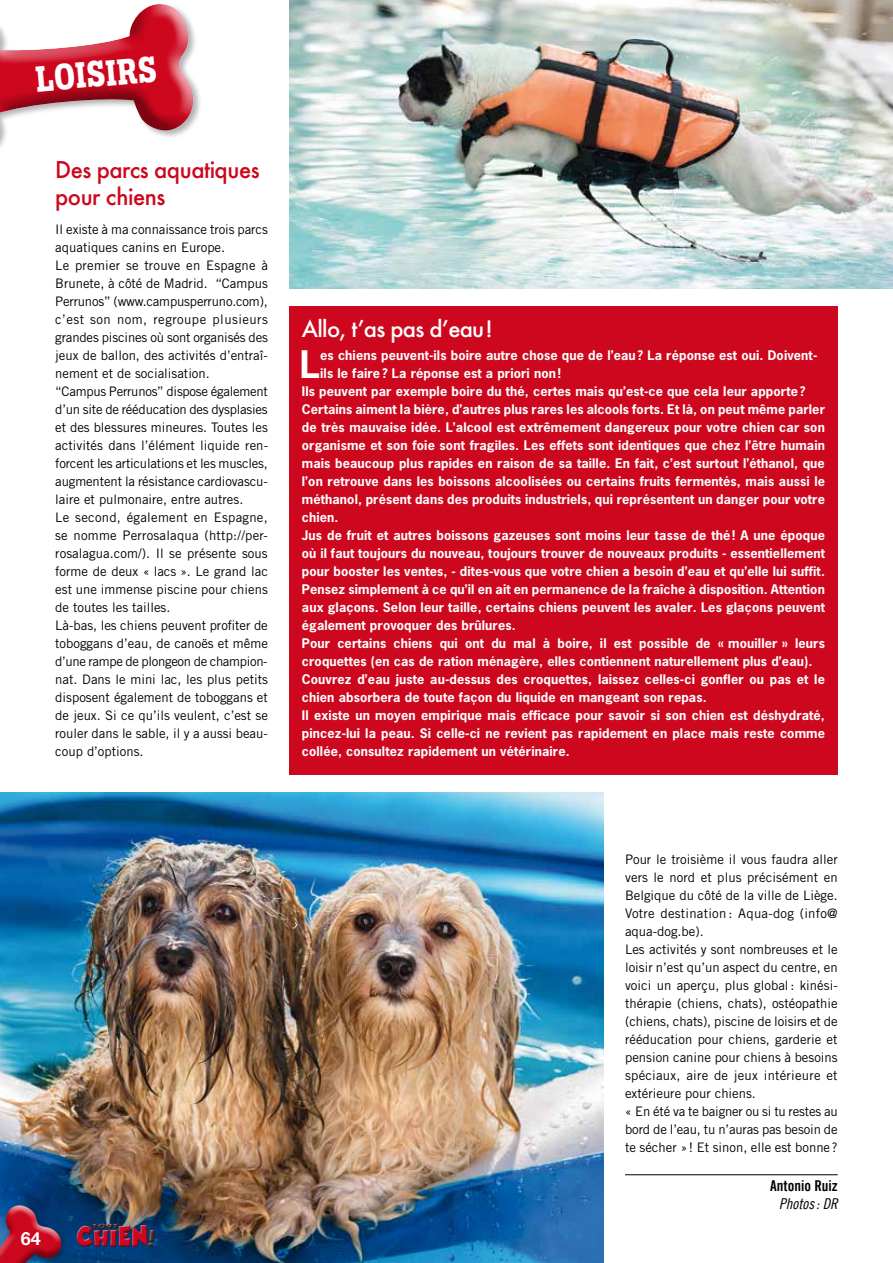
<style>
.page{position:relative;width:893px;height:1263px;background:#fff}
.page>*{position:absolute;margin:0;border:0;box-sizing:border-box;transform-origin:0 0}
.t1{font:39px "Alianza Slab 800";color:#fff;scale:.8 1}
.t2{font:700 35.7px "News Gothic Std";color:#fff}
.t3{font:500 22.5px/27px "Futura";letter-spacing:-.025em;color:#cd071e}
.t4{font:500 22.05px "Futura";letter-spacing:-.035em;color:#fff}
.t5{font:700 18px "Helvetica Neue";color:#fff}
.t6{font:16.95px "GROBOLD";color:#622815;scale:.86 1}
.t7{font:15px "Trade Gothic LT Bold Cond Twenty";color:#000}
.t8{font:15px "Trade Gothic LT Cond Eighteen Obl";color:#000}
.t9{font:13.2px/18px "Trade Gothic";color:#000}
.t10{font:700 12.45px "News Gothic Std";letter-spacing:.01em;color:#fff}
</style>
<div class="page">
<img style="left:289px;top:0;width:604px;height:288px">
<div style="left:289px;top:306px;width:549px;height:468px;background:#cd071e"></div>
<img style="left:0;top:792px;width:604px;height:471px">
<hr style="left:625px;top:1174px;width:213px;height:1px;background:#000">
<img style="left:0;top:1182px;width:147px;height:81px">
<div style="left:75px;top:1222px;width:81px;height:25px;background:#fff;opacity:.75"></div>
<div style="left:75px;top:1223px;width:81px;height:25px;background:#000;opacity:.5"></div>
<svg style="left:0;top:4px;width:200px;height:143px"></svg>
<h1 class="t1" style="left:34px;top:57px;width:153px;rotate:-5deg">LOISIRS</h1>
<h3 class="t3" style="left:55px;top:156px;width:206px">Des parcs aquatiques pour chiens</h3>
<p class="t9" style="left:55px;top:220px;width:214px">Il existe à ma connaissance trois parcs aquatiques canins en Europe.<br>Le premier se trouve en Espagne à Brunete, à côté de Madrid. “Campus Perrunos” (www.campusperruno.com), c’est son nom, regroupe plusieurs grandes piscines où sont organisés des jeux de ballon, des activités d’entraî&shy;nement et de socialisation.<br>“Campus Perrunos” dispose également d’un site de rééducation des dysplasies et des blessures mineures. Toutes les activités dans l’élément liquide ren&shy;forcent les articulations et les muscles, augmentent la résistance cardiovascu&shy;laire et pulmonaire, entre autres.<br>Le second, également en Espagne, se nomme Perrosalaqua (http://per&shy;rosalagua.com/). Il se présente sous forme de deux « lacs ». Le grand lac est une immense piscine pour chiens de toutes les tailles.<br>Là-bas, les chiens peuvent profiter de toboggans d’eau, de canoës et même d’une rampe de plongeon de champion&shy;nat. Dans le mini lac, les plus petits disposent également de toboggans et de jeux. Si ce qu’ils veulent, c’est se rouler dans le sable, il y a aussi beau&shy;coup d’options.</p>
<h3 class="t4" style="left:302px;top:314px;width:192px">Allo, t’as pas d’eau!</h3>
<h2 class="t2" style="left:300px;top:341px;width:22px">L</h2>
<p class="t10" style="left:320px;top:347px;width:499px">es chiens peuvent-ils boire autre chose que de l’eau ? La réponse est oui. Doivent-</p>
<p class="t10" style="left:320px;top:365px;width:242px">ils le faire ? La réponse est a priori non !</p>
<p class="t10" style="left:302px;top:383px;width:505px">Ils peuvent par exemple boire du thé, certes mais qu’est-ce que cela leur apporte ?</p>
<p class="t10" style="left:302px;top:401px;width:525px">Certains aiment la bière, d’autres plus rares les alcools forts. Et là, on peut même parler</p>
<p class="t10" style="left:302px;top:419px;width:524px">de très mauvaise idée. L’alcool est extrêmement dangereux pour votre chien car son</p>
<p class="t10" style="left:302px;top:437px;width:525px">organisme et son foie sont fragiles. Les effets sont identiques que chez l’être humain</p>
<p class="t10" style="left:302px;top:455px;width:524px">mais beaucoup plus rapides en raison de sa taille. En fait, c’est surtout l’éthanol, que</p>
<p class="t10" style="left:302px;top:473px;width:525px">l’on retrouve dans les boissons alcoolisées ou certains fruits fermentés, mais aussi le</p>
<p class="t10" style="left:302px;top:491px;width:525px">méthanol, présent dans des produits industriels, qui représentent un danger pour votre</p>
<p class="t10" style="left:302px;top:509px;width:38px">chien.</p>
<p class="t10" style="left:302px;top:527px;width:525px">Jus de fruit et autres boissons gazeuses sont moins leur tasse de thé! A une époque</p>
<p class="t10" style="left:302px;top:545px;width:525px">où il faut toujours du nouveau, toujours trouver de nouveaux produits - essentiellement</p>
<p class="t10" style="left:302px;top:563px;width:525px">pour booster les ventes, - dites-vous que votre chien a besoin d’eau et qu’elle lui suffit.</p>
<p class="t10" style="left:302px;top:581px;width:524px">Pensez simplement à ce qu’il en ait en permanence de la fraîche à disposition. Attention</p>
<p class="t10" style="left:302px;top:599px;width:524px">aux glaçons. Selon leur taille, certains chiens peuvent les avaler. Les glaçons peuvent</p>
<p class="t10" style="left:302px;top:617px;width:215px">également provoquer des brûlures.</p>
<p class="t10" style="left:302px;top:635px;width:524px">Pour certains chiens qui ont du mal à boire, il est possible de « mouiller » leurs</p>
<p class="t10" style="left:302px;top:653px;width:512px">croquettes (en cas de ration ménagère, elles contiennent naturellement plus d’eau).</p>
<p class="t10" style="left:302px;top:671px;width:525px">Couvrez d’eau juste au-dessus des croquettes, laissez celles-ci gonfler ou pas et le</p>
<p class="t10" style="left:302px;top:689px;width:406px">chien absorbera de toute façon du liquide en mangeant son repas.</p>
<p class="t10" style="left:302px;top:707px;width:524px">Il existe un moyen empirique mais efficace pour savoir si son chien est déshydraté,</p>
<p class="t10" style="left:302px;top:725px;width:524px">pincez-lui la peau. Si celle-ci ne revient pas rapidement en place mais reste comme</p>
<p class="t10" style="left:302px;top:743px;width:269px">collée, consultez rapidement un vétérinaire.</p>
<h3 class="t5" style="left:21px;top:1224px;width:22px">64</h3>
<h3 class="t6" style="left:144px;top:1229px;width:15px">!</h3>
<p class="t9" style="left:625px;top:850px;width:214px">Pour le troisième il vous faudra aller vers le nord et plus précisément en Belgique du côté de la ville de Liège.<br>Votre destination : Aqua-dog (info@ aqua-dog.be).<br>Les activités y sont nombreuses et le loisir n’est qu’un aspect du centre, en voici un aperçu, plus global: kinési&shy;thérapie (chiens, chats), ostéopathie (chiens, chats), piscine de loisirs et de rééducation pour chiens, garderie et pension canine pour chiens à besoins spéciaux, aire de jeux intérieure et extérieure pour chiens.<br>« En été va te baigner ou si tu restes au bord de l’eau, tu n’auras pas besoin de te sécher »! Et sinon, elle est bonne ?</p>
<p class="t7" style="left:770px;top:1176px;width:69px">Antonio Ruiz</p>
<p class="t8" style="left:779px;top:1195px;width:60px">Photos: DR</p>
</div>
